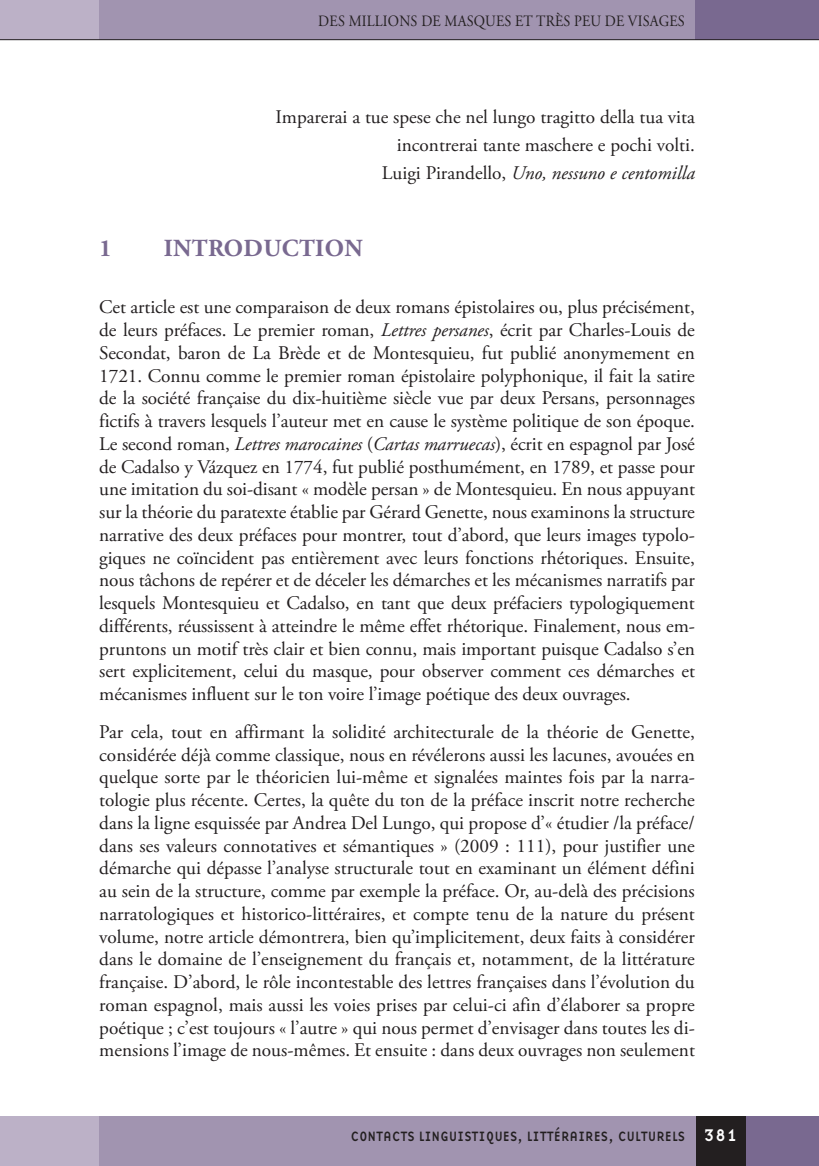
<style>
.page{position:relative;width:819px;height:1166px;background:#fff}
.page>*{position:absolute;margin:0;border:0;box-sizing:border-box;transform-origin:0 0}
.R_Naslov_-_Prva_rave{font:700 24.5px "Adobe Garamond Pro";letter-spacing:.015em;color:#796990}
.t1{font:19.25px/22.8px "Adobe Garamond Pro";color:#231f20;text-align:justify}
.t2{font:italic 19.25px "Adobe Garamond Pro";color:#231f20}
.t3{font:15.75px "Adobe Garamond Pro";letter-spacing:.015em;color:#231f20;scale:.9 1}
.t4{font:14px "Base Nine";letter-spacing:-.01em;color:#231f20;scale:.93 1}
.s1{font-style:normal}
.s2{font-style:italic}
.s3{font-size:17.5px;color:#fff}
</style>
<div class="page">
<div style="left:99px;top:0;width:596px;height:40px;background:#a194b0"></div>
<div style="left:0;top:0;width:99px;height:40px;background:#bcb1c7"></div>
<div style="left:694px;top:0;width:125px;height:40px;background:#796990"></div>
<hr style="left:0;top:39px;width:819px;height:1px;background:#231f20">
<div style="left:74px;top:1116px;width:622px;height:50px;background:#a194b0"></div>
<div style="left:0;top:1116px;width:99px;height:50px;background:#bcb1c7"></div>
<div style="left:745px;top:1116px;width:74px;height:50px;background:#796990"></div>
<div style="left:695px;top:1116px;width:50px;height:50px;background:#231f20"></div>
<p class="t3" style="left:318px;top:11px;width:409px">DES MILLIONS DE MASQUES ET TRÈS PEU DE VISAGES</p>
<p class="t1" style="left:275px;top:106px;width:421px">Imparerai a tue spese che nel lungo tragitto della tua vita</p>
<p class="t1" style="left:397px;top:134px;width:299px">incontrerai tante maschere e pochi volti.</p>
<p class="t2" style="left:382px;top:161px;width:314px"><span class="s1">Luigi Pirandello,</span> Uno, nessuno e centomilla</p>
<p class="R_Naslov_-_Prva_rave" style="left:99px;top:234px;width:14px">1</p>
<p class="R_Naslov_-_Prva_rave" style="left:164px;top:234px;width:200px">INTRODUCTION</p>
<p class="t1" style="left:99px;top:297px;width:597px">Cet article est une comparaison de deux romans épistolaires ou, plus précisément, de leurs préfaces. Le premier roman, <span class="s2">Lettres persanes</span>, écrit par Charles-Louis de Secondat, baron de La Brède et de Montesquieu, fut publié anonymement en 1721. Connu comme le premier roman épistolaire polyphonique, il fait la satire de la société française du dix-huitième siècle vue par deux Persans, personnages fictifs à travers lesquels l’auteur met en cause le système politique de son époque.<br>Le second roman, <span class="s2">Lettres marocaines</span> (<span class="s2">Cartas marruecas</span>), écrit en espagnol par José de Cadalso y Vázquez en 1774, fut publié posthumément, en 1789, et passe pour une imitation du soi-disant « modèle persan » de Montesquieu. En nous appuyant sur la théorie du paratexte établie par Gérard Genette, nous examinons la structure narrative des deux préfaces pour montrer, tout d’abord, que leurs images typolo&shy;giques ne coïncident pas entièrement avec leurs fonctions rhétoriques. Ensuite, nous tâchons de repérer et de déceler les démarches et les mécanismes narratifs par lesquels Montesquieu et Cadalso, en tant que deux préfaciers typologiquement différents, réussissent à atteindre le même effet rhétorique. Finalement, nous em&shy;pruntons un motif très clair et bien connu, mais important puisque Cadalso s’en sert explicitement, celui du masque, pour observer comment ces démarches et mécanismes influent sur le ton voire l’image poétique des deux ouvrages.</p>
<p class="t1" style="left:99px;top:721px;width:597px">Par cela, tout en affirmant la solidité architecturale de la théorie de Genette, considérée déjà comme classique, nous en révélerons aussi les lacunes, avouées en quelque sorte par le théoricien lui-même et signalées maintes fois par la narra&shy;tologie plus récente. Certes, la quête du ton de la préface inscrit notre recherche dans la ligne esquissée par Andrea Del Lungo, qui propose d’« étudier /la préface/ dans ses valeurs connotatives et sémantiques » (2009 : 111), pour justifier une démarche qui dépasse l’analyse structurale tout en examinant un élément défini au sein de la structure, comme par exemple la préface. Or, au-delà des précisions narratologiques et historico-littéraires, et compte tenu de la nature du présent volume, notre article démontrera, bien qu’implicitement, deux faits à considérer dans le domaine de l’enseignement du français et, notamment, de la littérature française. D’abord, le rôle incontestable des lettres françaises dans l’évolution du roman espagnol, mais aussi les voies prises par celui-ci afin d’élaborer sa propre poétique ; c’est toujours « l’autre » qui nous permet d’envisager dans toutes les di&shy;mensions l’image de nous-mêmes. Et ensuite : dans deux ouvrages non seulement</p>
<p class="t4" style="left:350px;top:1126px;width:418px">CONTACTS LINGUISTIQUES, LITTÉRAIRES, CULTURELS <span class="s3">381</span></p>
</div>
